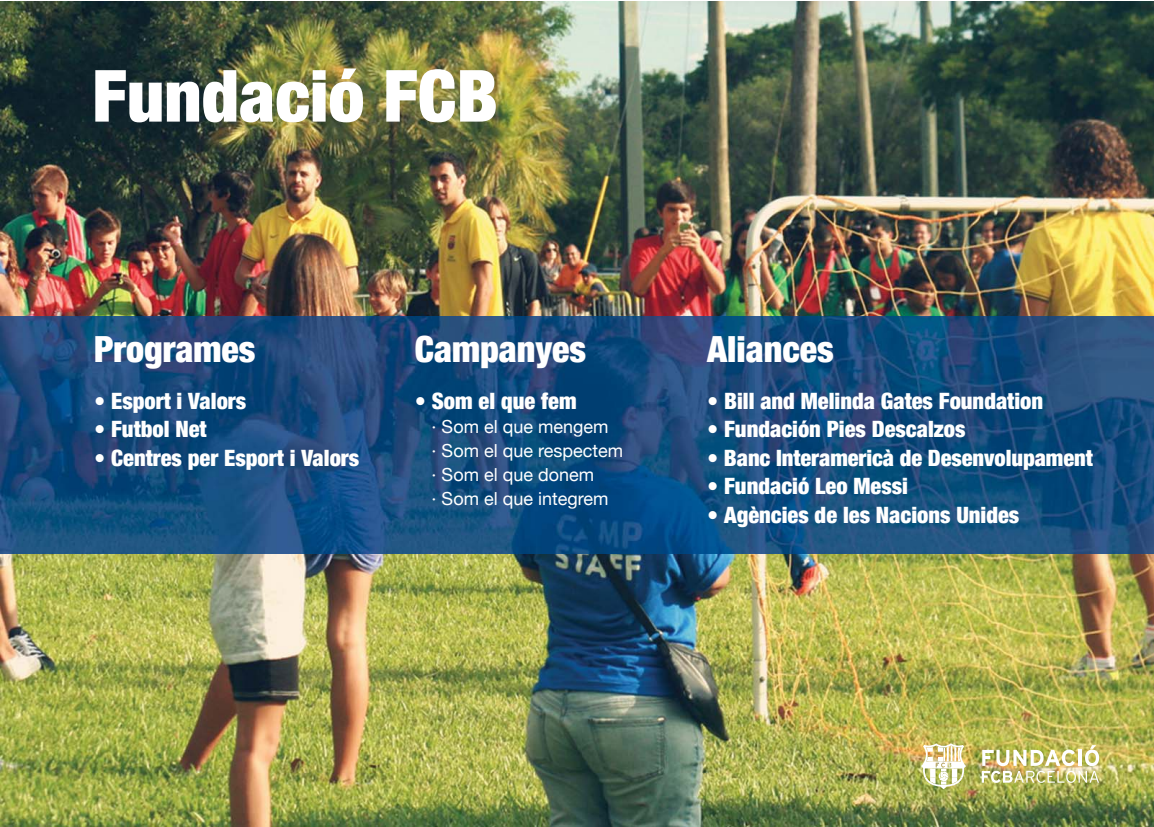
<style>
.page{position:relative;width:1154px;height:827px;background:#fff}
.page>*{position:absolute;margin:0;border:0;box-sizing:border-box;transform-origin:0 0}
.t1{font:900 condensed 72px "Helvetica Neue";color:#fff}
.t2{font:900 condensed 36px "Helvetica Neue";color:#fff}
.t3{font:900 condensed 22.5px "Helvetica Neue";color:#fff}
.t4{font:18px/24px "Helvetica Neue";color:#fff}
</style>
<div class="page">
<img style="left:1px;top:1px;width:1152px;height:825px">
<img style="left:981px;top:745px;width:118px;height:37px">
<img style="left:921px;top:743px;width:45px;height:46px">
<img style="left:1px;top:316px;width:1152px;height:237px">
<h1 class="t1" style="left:92px;top:52px;width:407px">Fundació FCB</h1>
<h2 class="t2" style="left:94px;top:327px;width:163px">Programes</h2>
<p class="t3" style="left:94px;top:387px;width:154px">• Esport i Valors</p>
<p class="t3" style="left:94px;top:415px;width:114px">• Futbol Net</p>
<p class="t3" style="left:94px;top:444px;width:267px">• Centres per Esport i Valors</p>
<h2 class="t2" style="left:415px;top:327px;width:173px">Campanyes</h2>
<p class="t3" style="left:415px;top:387px;width:163px">• Som el que fem</p>
<p class="t4" style="left:431px;top:414px;width:193px">· Som el que mengem<br>· Som el que respectem · Som el que donem<br>· Som el que integrem</p>
<h2 class="t2" style="left:707px;top:327px;width:128px">Aliances</h2>
<p class="t3" style="left:707px;top:387px;width:337px">• Bill and Melinda Gates Foundation</p>
<p class="t3" style="left:707px;top:415px;width:260px">• Fundación Pies Descalzos</p>
<p class="t3" style="left:707px;top:444px;width:387px">• Banc Interamericà de Desenvolupament</p>
<p class="t3" style="left:707px;top:472px;width:202px">• Fundació Leo Messi</p>
<p class="t3" style="left:707px;top:501px;width:314px">• Agències de les Nacions Unides</p>
</div>
